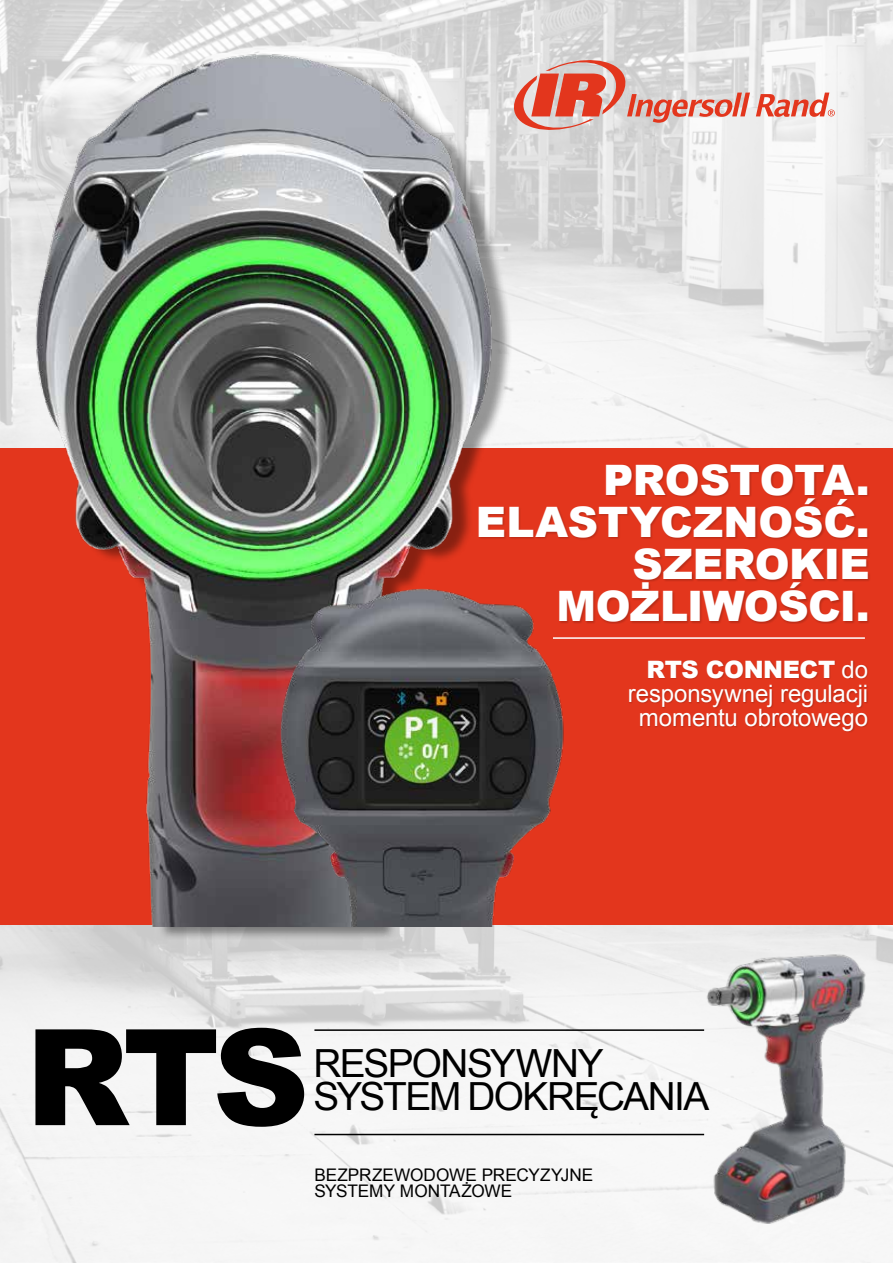
<style>
.page{position:relative;width:893px;height:1263px;background:#fff}
.page>*{position:absolute;margin:0;border:0;box-sizing:border-box;transform-origin:0 0}
.t1{font:900 133.8px "Arial";color:#000}
.t2{font:900 42px/42px "Arial";letter-spacing:-.01em;color:#fff;text-align:right}
.t3{font:38.85px/33.2px "Arial";letter-spacing:-.04em;color:#000}
.t4{font:24px/24px "Arial";letter-spacing:-.01em;color:#fff;text-align:right}
.t5{font:17.4px/15.9px "Arial";color:#000}
.s1{font-weight:900}
</style>
<div class="page">
<img style="left:0;top:925px;width:893px;height:338px">
<img style="left:0;top:0;width:893px;height:448px">
<div style="left:0;top:448px;width:893px;height:477px;background:#e3361d"></div>
<div style="left:478px;top:463px;width:393px;height:161px;background:#000;opacity:.2"></div>
<hr style="left:314px;top:1134px;width:390px;height:1px;background:#000">
<div style="left:629px;top:660px;width:240px;height:73px;background:#000;opacity:.2"></div>
<hr style="left:553px;top:637px;width:312px;height:2px;background:#fff">
<div style="left:42px;top:53px;width:471px;height:887px;background:#000;opacity:.4"></div>
<img style="left:19px;top:35px;width:490px;height:891px">
<img style="left:684px;top:925px;width:190px;height:318px">
<img style="left:255px;top:576px;width:313px;height:350px">
<hr style="left:314px;top:1029px;width:390px;height:2px;background:#000">
<svg style="left:512px;top:55px;width:323px;height:80px"></svg>
<h2 class="t2" style="left:476px;top:457px;width:395px">PROSTOTA.<br>ELASTYCZNOŚĆ.<br>SZEROKIE<br>MOŻLIWOŚCI.</h2>
<p class="t4" style="left:628px;top:658px;width:242px"><span class="s1">RTS CONNECT</span> do responsywnej regulacji momentu obrotowego</p>
<h1 class="t1" style="left:25px;top:980px;width:285px">RTS</h1>
<h3 class="t3" style="left:313px;top:1047px;width:397px">RESPONSYWNY<br>SYSTEM DOKRĘCANIA</h3>
<p class="t5" style="left:314px;top:1167px;width:280px">BEZPRZEWODOWE PRECYZYJNE<br>SYSTEMY MONTAŻOWE</p>
</div>
